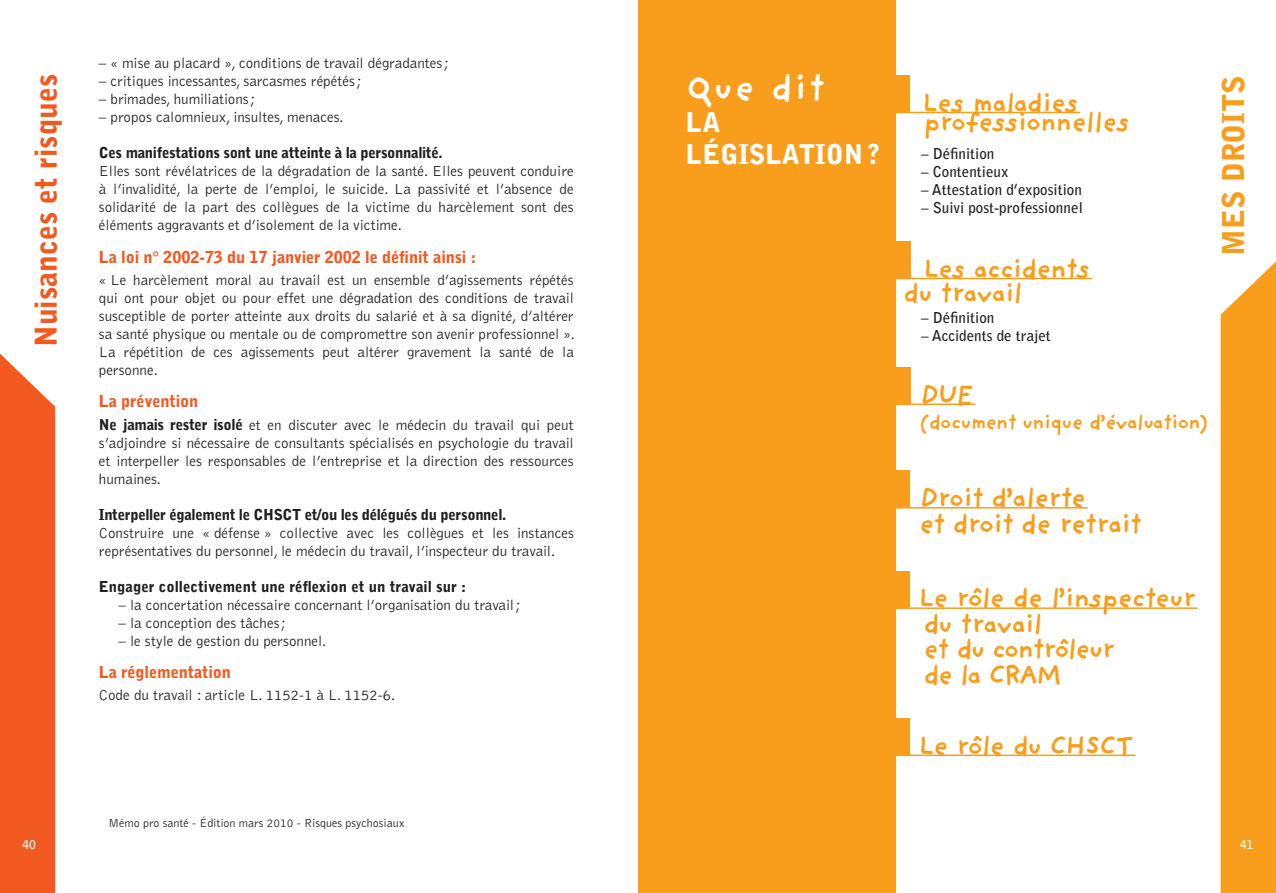
<style>
.page{position:relative;width:1276px;height:893px;background:#fff}
.page>*{position:absolute;margin:0;border:0;box-sizing:border-box;transform-origin:0 0}
.t1{font:700 37.5px "Providence Sans";letter-spacing:.03em;color:#fff}
.t2{font:900 30px "Bell Gothic";color:#f15921}
.t3{font:900 30px "Bell Gothic";color:#f89e1c}
.t4{font:700 27.75px/25.5px "Providence Sans";letter-spacing:-.05em;color:#f89e1c}
.t5{font:900 27px/32.4px "Bell Gothic";color:#fff}
.t6{font:700 21px "Providence Sans";letter-spacing:-.05em;color:#f89e1c}
.t7{font:900 16.5px "Bell Gothic";letter-spacing:-.01em;color:#f15921}
.t8{font:300 15px/18px "Bell Gothic";color:#231f20;text-align:justify}
.t9{font:900 15px "Bell Gothic";letter-spacing:-.025em;color:#231f20}
.t10{font:700 15px "Bell Gothic";color:#231f20}
.t11{font:900 15px "Bell Gothic";color:#231f20}
.t12{font:300 12px "Bell Gothic";color:#231f20}
.t13{font:700 12px "Bell Gothic";color:#fff}
.s1{font-weight:900}
</style>
<div class="page">
<hr style="left:850px;top:112px;width:230px;height:1px;background:#f89e1c">
<div style="left:893px;top:75px;width:17px;height:37px;background:#f89e1c"></div>
<div style="left:638px;top:0;width:257px;height:893px;background:#f89e1c"></div>
<hr style="left:851px;top:607px;width:346px;height:2px;background:#f89e1c">
<div style="left:893px;top:571px;width:17px;height:36px;background:#f89e1c"></div>
<hr style="left:851px;top:507px;width:236px;height:2px;background:#f89e1c">
<div style="left:893px;top:470px;width:17px;height:37px;background:#f89e1c"></div>
<hr style="left:851px;top:403px;width:124px;height:2px;background:#f89e1c">
<div style="left:894px;top:367px;width:17px;height:36px;background:#f89e1c"></div>
<hr style="left:851px;top:278px;width:241px;height:1px;background:#f89e1c">
<div style="left:894px;top:241px;width:17px;height:37px;background:#f89e1c"></div>
<hr style="left:851px;top:754px;width:284px;height:2px;background:#f89e1c">
<div style="left:893px;top:718px;width:17px;height:36px;background:#f89e1c"></div>
<svg style="left:1220px;top:261px;width:56px;height:632px;background:#f8ab3b"></svg>
<div style="left:0;top:354px;width:55px;height:539px;background:#f15921"></div>
<h2 class="t2" style="left:28px;top:347px;width:275px;rotate:-90deg">N uisances et risques</h2>
<p class="t8" style="left:99px;top:54px;width:352px">– « mise au placard », conditions de travail dégradantes;</p>
<p class="t8" style="left:99px;top:72px;width:264px">– critiques incessantes, sarcasmes répétés;</p>
<p class="t8" style="left:99px;top:90px;width:158px">– brimades, humiliations;</p>
<p class="t8" style="left:99px;top:108px;width:246px">– propos calomnieux, insultes, menaces.</p>
<p class="t9" style="left:99px;top:144px;width:345px">Ces manifestations sont une atteinte à la personnalité.</p>
<p class="t8" style="left:99px;top:162px;width:476px">Elles sont révélatrices de la dégradation de la santé. Elles peuvent conduire à l’invalidité, la perte de l’emploi, le suicide. La passivité et l’absence de solidarité de la part des collègues de la victime du harcèlement sont des éléments aggravants et d’isolement de la victime.</p>
<p class="t7" style="left:99px;top:247px;width:379px">La loi n° 2002-73 du 17 janvier 2002 le définit ainsi :</p>
<p class="t8" style="left:99px;top:271px;width:478px">« Le harcèlement moral au travail est un ensemble d’agissements répétés qui ont pour objet ou pour effet une dégradation des conditions de travail susceptible de porter atteinte aux droits du salarié et à sa dignité, d’altérer sa santé physique ou mentale ou de compromettre son avenir professionnel ».<br>La répétition de ces agissements peut altérer gravement la santé de la personne.</p>
<p class="t7" style="left:99px;top:392px;width:101px">La prévention</p>
<p class="t8" style="left:99px;top:416px;width:476px"><span class="s1">Ne jamais rester isolé</span> et en discuter avec le médecin du travail qui peut s’adjoindre si nécessaire de consultants spécialisés en psychologie du travail et interpeller les responsables de l’entreprise et la direction des ressources humaines.</p>
<p class="t9" style="left:99px;top:505px;width:409px">Interpeller également le CHSCT et/ou les délégués du personnel.</p>
<p class="t8" style="left:99px;top:524px;width:476px">Construire une « défense » collective avec les collègues et les instances représentatives du personnel, le médecin du travail, l’inspecteur du travail.</p>
<p class="t11" style="left:99px;top:577px;width:369px">Engager collectivement une réflexion et un travail sur :</p>
<p class="t8" style="left:118px;top:596px;width:404px">– la concertation nécessaire concernant l’organisation du travail;</p>
<p class="t8" style="left:118px;top:614px;width:169px">– la conception des tâches;</p>
<p class="t8" style="left:118px;top:632px;width:209px">– le style de gestion du personnel.</p>
<p class="t7" style="left:99px;top:662px;width:134px">La réglementation</p>
<p class="t8" style="left:99px;top:687px;width:298px">Code du travail : article L. 1152-1 à L. 1152-6.</p>
<p class="t12" style="left:108px;top:816px;width:298px">Mémo pro santé - Édition mars 2010 - Risques psychosiaux</p>
<h1 class="t1" style="left:686px;top:65px;width:140px">Que dit</h1>
<h3 class="t5" style="left:686px;top:106px;width:196px">la législation?</h3>
<h3 class="t4" style="left:922px;top:92px;width:210px;line-height:19.5px">Les maladies professionnelles</h3>
<p class="t10" style="left:921px;top:145px;width:75px">– Définition</p>
<p class="t10" style="left:921px;top:163px;width:89px">– Contentieux</p>
<p class="t10" style="left:921px;top:181px;width:162px">– Attestation d’exposition</p>
<p class="t10" style="left:921px;top:199px;width:163px">– Suivi post-professionnel</p>
<h3 class="t4" style="left:903px;top:256px;width:189px;line-height:24px;text-indent:20px">Les accidents du travail</h3>
<p class="t10" style="left:921px;top:309px;width:75px">– Définition</p>
<p class="t10" style="left:921px;top:327px;width:131px">– Accidents de trajet</p>
<h2 class="t3" style="left:1216px;top:256px;width:177px;rotate:-90deg">Mes d roits</h2>
<h3 class="t4" style="left:921px;top:381px;width:55px">DUE</h3>
<h3 class="t6" style="left:919px;top:409px;width:290px">(document unique d’évaluation)</h3>
<h3 class="t4" style="left:919px;top:485px;width:224px">Droit d’alerte<br>et droit de retrait</h3>
<h3 class="t4" style="left:918px;top:585px;width:279px">Le rôle de l’inspecteur du travail<br>et du contrôleur<br>de la CRAM</h3>
<h3 class="t4" style="left:918px;top:732px;width:218px">Le rôle du CHSCT</h3>
<p class="t13" style="left:23px;top:837px;width:15px">40</p>
<p class="t13" style="left:1240px;top:837px;width:15px">41</p>
</div>
